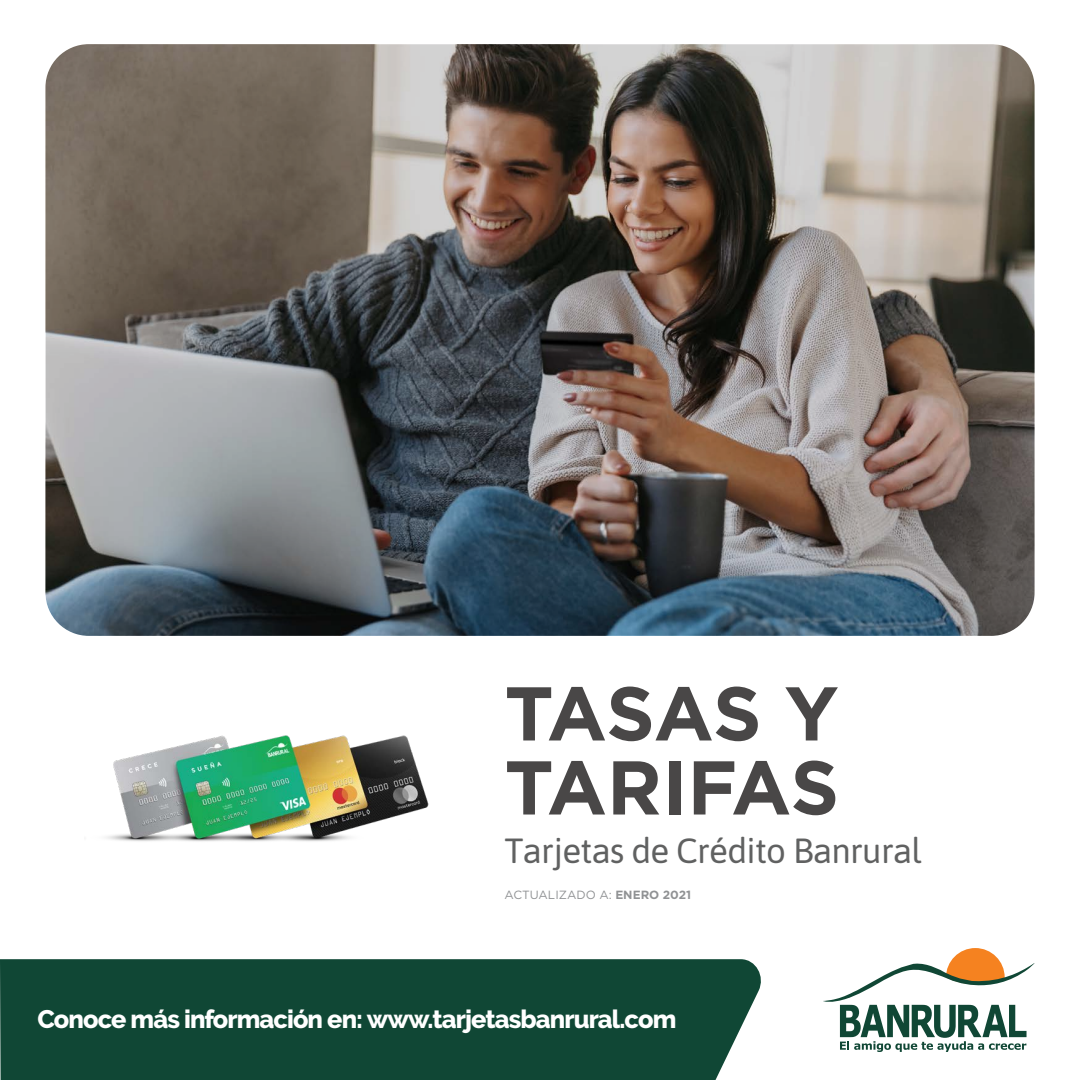
<style>
.page{position:relative;width:1080px;height:1080px;background:#fff}
.page>*{position:absolute;margin:0;border:0;box-sizing:border-box;transform-origin:0 0}
.t1{font:700 76.05px/73.9px "Gotham";letter-spacing:-.01em;color:#494747}
.t2{font:34.95px "Asap";letter-spacing:-.02em;color:#606161}
.t3{font:800 25.35px "Raleway";letter-spacing:-.035em;color:#fff}
.t4{font:11.85px "Gotham";color:#909294}
.s1{font-weight:700}
</style>
<div class="page">
<img style="left:45px;top:44px;width:990px;height:592px;border-radius:43px">
<img style="left:106px;top:735px;width:323px;height:107px">
<div style="left:0;top:959px;width:761px;height:121px;background:#104735"></div>
<svg style="left:823px;top:948px;width:212px;height:104px"></svg>
<h1 class="t1" style="left:505px;top:675px;width:336px">TASAS Y<br>TARIFAS</h1>
<h2 class="t2" style="left:505px;top:827px;width:419px">Tarjetas de Crédito Banrural</h2>
<p class="t4" style="left:505px;top:887px;width:188px">ACTUALIZADO A: <span class="s1">ENERO 2021</span></p>
<p class="t3" style="left:37px;top:1005px;width:641px">Conoce más información en: www.tarjetasbanrural.com</p>
</div>
